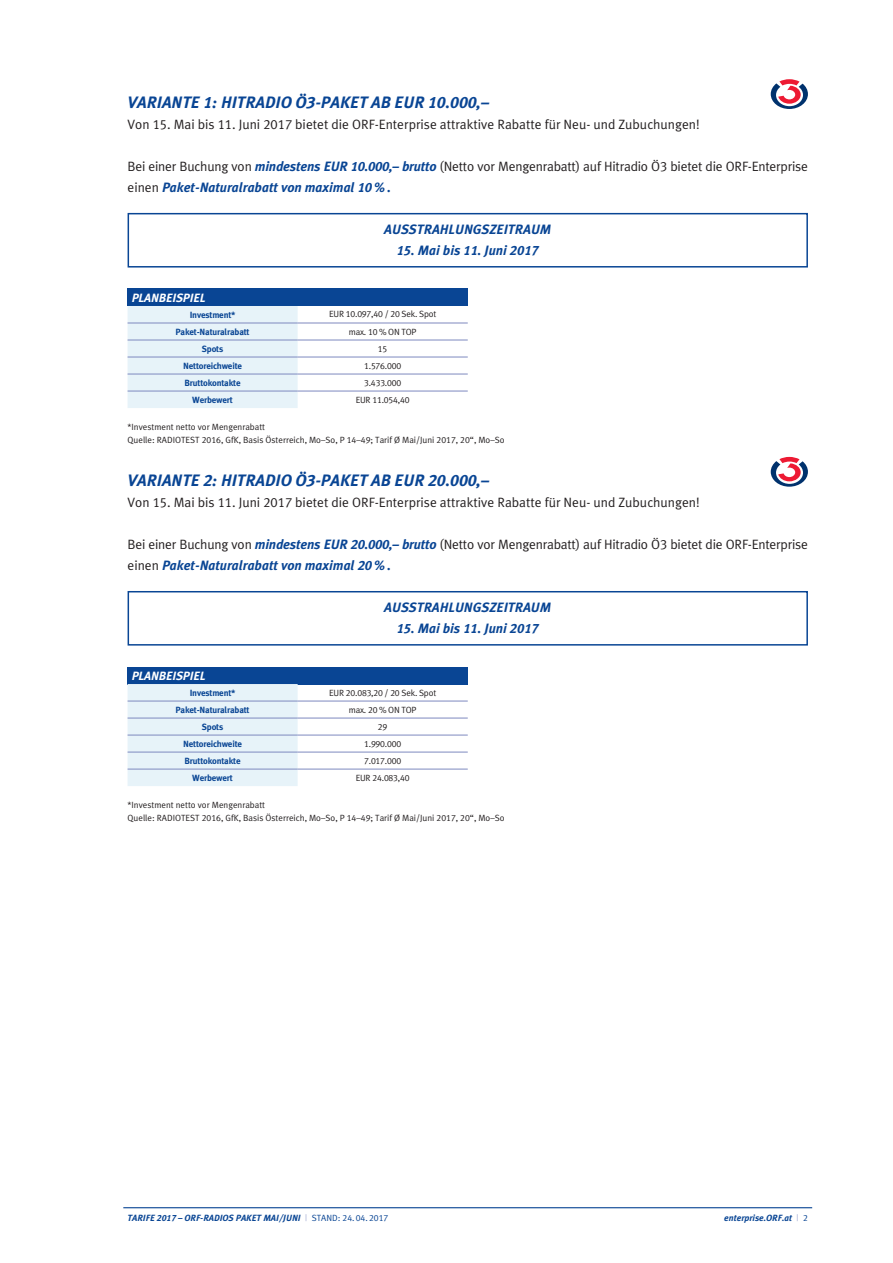
<style>
.page{position:relative;width:893px;height:1263px;background:#fff}
.page>*{position:absolute;margin:0;border:0;box-sizing:border-box;transform-origin:0 0}
.t1{font:italic 700 16.5px "Meta Radio";color:#094594}
.t2{font:13.5px "Meta Radio Normal";color:#231f20}
.t3{font:italic 700 13.5px "Meta Radio";color:#094594}
.t4{font:italic 700 12px "Meta Radio";letter-spacing:-.01em;color:#fff}
.t5{font:9px/12.8px "Meta Radio Normal";color:#231f20}
.t6{font:700 9px "Meta Radio";letter-spacing:-.02em;color:#094594}
.t7{font:9px "Meta Radio Normal";letter-spacing:-.02em;color:#231f20}
.t8{font:italic 700 9px "Meta Radio";color:#094594}
.s1{font-family:"Meta Radio";font-weight:700;font-style:italic;color:#094594}
.s2{font-family:"Meta Radio Normal";font-weight:400;font-style:normal;color:#231f20}
.s3{font-family:"Meta Radio Normal";font-weight:400;font-style:normal;color:#9fa7d0}
.s4{font-family:"Meta Radio Normal";font-weight:400;font-style:normal}
</style>
<div class="page">
<hr style="left:123px;top:1207px;width:689px;height:1px;background:#094594">
<div style="left:128px;top:213px;width:680px;height:55px;border:2px solid #094594"></div>
<div style="left:128px;top:591px;width:680px;height:55px;border:2px solid #094594"></div>
<svg style="left:771px;top:79px;width:37px;height:30px"></svg>
<svg style="left:771px;top:457px;width:37px;height:30px"></svg>
<div style="left:128px;top:289px;width:340px;height:17px;background:#094594"></div>
<div style="left:128px;top:306px;width:170px;height:102px;background:#e7f3f9"></div>
<hr style="left:128px;top:323px;width:170px;height:1px;background:#7e89bf">
<hr style="left:298px;top:323px;width:170px;height:1px;background:#7e89bf">
<hr style="left:128px;top:340px;width:170px;height:1px;background:#7e89bf">
<hr style="left:298px;top:340px;width:170px;height:1px;background:#7e89bf">
<hr style="left:128px;top:357px;width:170px;height:1px;background:#7e89bf">
<hr style="left:298px;top:357px;width:170px;height:1px;background:#7e89bf">
<hr style="left:128px;top:374px;width:170px;height:1px;background:#7e89bf">
<hr style="left:298px;top:374px;width:170px;height:1px;background:#7e89bf">
<hr style="left:128px;top:391px;width:170px;height:1px;background:#7e89bf">
<hr style="left:298px;top:391px;width:170px;height:1px;background:#7e89bf">
<div style="left:128px;top:667px;width:340px;height:17px;background:#094594"></div>
<div style="left:128px;top:684px;width:170px;height:102px;background:#e7f3f9"></div>
<hr style="left:128px;top:701px;width:170px;height:1px;background:#7e89bf">
<hr style="left:298px;top:701px;width:170px;height:1px;background:#7e89bf">
<hr style="left:128px;top:718px;width:170px;height:1px;background:#7e89bf">
<hr style="left:298px;top:718px;width:170px;height:1px;background:#7e89bf">
<hr style="left:128px;top:735px;width:170px;height:1px;background:#7e89bf">
<hr style="left:298px;top:735px;width:170px;height:1px;background:#7e89bf">
<hr style="left:128px;top:752px;width:170px;height:1px;background:#7e89bf">
<hr style="left:298px;top:752px;width:170px;height:1px;background:#7e89bf">
<hr style="left:128px;top:769px;width:170px;height:1px;background:#7e89bf">
<hr style="left:298px;top:769px;width:170px;height:1px;background:#7e89bf">
<p class="t1" style="left:128px;top:93px;width:363px">VARIANTE 1: HITRADIO Ö3-PAKET AB EUR 10.000,–</p>
<p class="t2" style="left:128px;top:116px;width:574px">Von 15. Mai bis 11. Juni 2017 bietet die ORF-Enterprise attraktive Rabatte für Neu- und Zubuchungen!</p>
<p class="t2" style="left:128px;top:158px;width:682px">Bei einer Buchung von <span class="s1">mindestens EUR 10.000,– brutto</span> (Netto vor Mengenrabatt) auf Hitradio Ö3 bietet die ORF-Enterprise</p>
<p class="t3" style="left:128px;top:179px;width:265px"><span class="s2">einen</span> Paket-Naturalrabatt von maximal 10%.</p>
<p class="t3" style="left:384px;top:221px;width:168px">AUSSTRAHLUNGSZEITRAUM</p>
<p class="t3" style="left:397px;top:242px;width:144px">15. Mai bis 11. Juni 2017</p>
<p class="t4" style="left:132px;top:291px;width:75px">PLANBEISPIEL</p>
<p class="t6" style="left:190px;top:309px;width:47px">Investment*</p>
<p class="t7" style="left:329px;top:309px;width:109px">EUR 10.097,40 / 20 Sek. Spot</p>
<p class="t6" style="left:176px;top:326px;width:76px">Paket-Naturalrabatt</p>
<p class="t7" style="left:349px;top:326px;width:69px">max. 10 % ON TOP</p>
<p class="t6" style="left:202px;top:343px;width:23px">Spots</p>
<p class="t5" style="left:378px;top:342px;width:11px">15</p>
<p class="t6" style="left:183px;top:360px;width:60px">Nettoreichweite</p>
<p class="t5" style="left:364px;top:359px;width:39px">1.576.000</p>
<p class="t6" style="left:185px;top:377px;width:57px">Bruttokontakte</p>
<p class="t5" style="left:364px;top:376px;width:39px">3.433.000</p>
<p class="t6" style="left:192px;top:394px;width:42px">Werbewert</p>
<p class="t7" style="left:356px;top:394px;width:55px">EUR 11.054,40</p>
<p class="t5" style="left:128px;top:420px;width:379px">*Investment netto vor Mengenrabatt<br>Quelle: RADIOTEST 2016, GfK, Basis Österreich, Mo–So, P 14–49; Tarif Ø Mai/Juni 2017, 20“, Mo–So</p>
<p class="t1" style="left:128px;top:471px;width:363px">VARIANTE 2: HITRADIO Ö3-PAKET AB EUR 20.000,–</p>
<p class="t2" style="left:128px;top:494px;width:574px">Von 15. Mai bis 11. Juni 2017 bietet die ORF-Enterprise attraktive Rabatte für Neu- und Zubuchungen!</p>
<p class="t2" style="left:128px;top:536px;width:682px">Bei einer Buchung von <span class="s1">mindestens EUR 20.000,– brutto</span> (Netto vor Mengenrabatt) auf Hitradio Ö3 bietet die ORF-Enterprise</p>
<p class="t3" style="left:128px;top:557px;width:265px"><span class="s2">einen</span> Paket-Naturalrabatt von maximal 20%.</p>
<p class="t3" style="left:384px;top:599px;width:168px">AUSSTRAHLUNGSZEITRAUM</p>
<p class="t3" style="left:397px;top:620px;width:144px">15. Mai bis 11. Juni 2017</p>
<p class="t4" style="left:132px;top:669px;width:75px">PLANBEISPIEL</p>
<p class="t6" style="left:190px;top:687px;width:47px">Investment*</p>
<p class="t7" style="left:329px;top:687px;width:109px">EUR 20.083,20 / 20 Sek. Spot</p>
<p class="t6" style="left:176px;top:704px;width:76px">Paket-Naturalrabatt</p>
<p class="t7" style="left:349px;top:704px;width:69px">max. 20 % ON TOP</p>
<p class="t6" style="left:202px;top:721px;width:23px">Spots</p>
<p class="t5" style="left:378px;top:720px;width:11px">29</p>
<p class="t6" style="left:183px;top:738px;width:60px">Nettoreichweite</p>
<p class="t5" style="left:364px;top:737px;width:39px">1.990.000</p>
<p class="t6" style="left:185px;top:755px;width:57px">Bruttokontakte</p>
<p class="t5" style="left:364px;top:754px;width:39px">7.017.000</p>
<p class="t6" style="left:192px;top:772px;width:42px">Werbewert</p>
<p class="t7" style="left:356px;top:772px;width:55px">EUR 24.083,40</p>
<p class="t5" style="left:128px;top:798px;width:379px">*Investment netto vor Mengenrabatt<br>Quelle: RADIOTEST 2016, GfK, Basis Österreich, Mo–So, P 14–49; Tarif Ø Mai/Juni 2017, 20“, Mo–So</p>
<p class="t8" style="left:128px;top:1213px;width:262px">TARIFE 2017 – ORF-RADIOS PAKET MAI/JUNI <span class="s3">|</span> <span class="s4">STAND: 24.04.2017</span></p>
<p class="t8" style="left:724px;top:1213px;width:85px">enterprise.ORF.at <span class="s3">|</span> <span class="s4">2</span></p>
</div>
